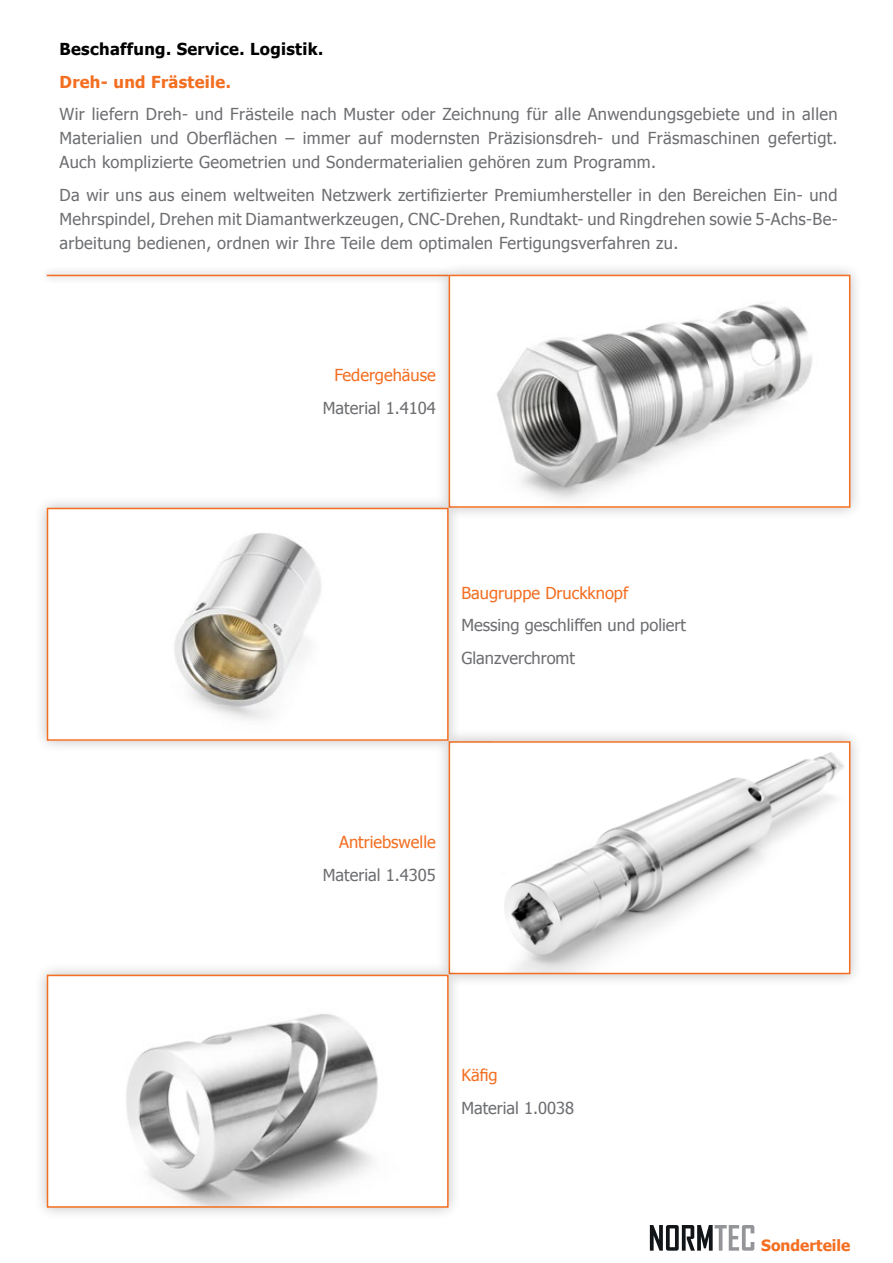
<style>
.page{position:relative;width:893px;height:1263px;background:#fff}
.page>*{position:absolute;margin:0;border:0;box-sizing:border-box;transform-origin:0 0}
.t1{font:16.5px/24px "Tahoma";letter-spacing:.015em;color:#6d6e71;text-align:justify}
.t2{font:16.5px "Tahoma";color:#f36e21}
.t3{font:700 16.5px "Tahoma";letter-spacing:.02em;color:#000}
.t4{font:700 16.5px "Tahoma";letter-spacing:.02em;color:#f36e21}
.t5{font:700 15.45px "Tahoma";color:#f36e21}
</style>
<div class="page">
<div style="left:40px;top:266px;width:416px;height:18px;background:#000;opacity:.5"></div>
<hr style="left:47px;top:275px;width:402px;height:1px;background:#f36e21">
<div style="left:436px;top:262px;width:428px;height:259px;background:#000;opacity:.25"></div>
<img style="left:452px;top:278px;width:395px;height:227px">
<div style="left:449px;top:275px;width:401px;height:233px;border:2px solid #f36e21"></div>
<div style="left:436px;top:728px;width:428px;height:259px;background:#000;opacity:.25"></div>
<div style="left:449px;top:742px;width:401px;height:231px;background:#fff"></div>
<img style="left:504px;top:752px;width:340px;height:219px">
<div style="left:449px;top:741px;width:401px;height:233px;border:2px solid #f36e21"></div>
<div style="left:34px;top:495px;width:428px;height:259px;background:#000;opacity:.25"></div>
<img style="left:50px;top:511px;width:396px;height:227px">
<div style="left:47px;top:508px;width:402px;height:233px;border:2px solid #f36e21"></div>
<div style="left:34px;top:961px;width:428px;height:260px;background:#000;opacity:.25"></div>
<img style="left:50px;top:978px;width:396px;height:227px">
<div style="left:47px;top:975px;width:402px;height:233px;border:2px solid #f36e21"></div>
<svg style="left:650px;top:1225px;width:104px;height:25px"></svg>
<p class="t3" style="left:60px;top:38px;width:265px">Beschaffung. Service. Logistik.</p>
<p class="t4" style="left:60px;top:70px;width:173px">Dreh- und Frästeile.</p>
<p class="t1" style="left:60px;top:101px;width:780px">Wir liefern Dreh- und Frästeile nach Muster oder Zeichnung für alle Anwendungsgebiete und in allen Materialien und Oberflächen – immer auf modernsten Präzisionsdreh- und Fräsmaschinen gefertigt.<br>Auch komplizierte Geometrien und Sondermaterialien gehören zum Programm.</p>
<p class="t1" style="left:60px;top:182px;width:780px">Da wir uns aus einem weltweiten Netzwerk zertifizierter Premiumhersteller in den Bereichen Ein- und Mehrspindel, Drehen mit Diamantwerkzeugen, CNC-Drehen, Rundtakt- und Ringdrehen sowie 5-Achs-Be&shy;arbeitung bedienen, ordnen wir Ihre Teile dem optimalen Fertigungsverfahren zu.</p>
<p class="t2" style="left:334px;top:364px;width:103px">Federgehäuse</p>
<p class="t1" style="left:323px;top:395px;width:114px">Material 1.4104</p>
<p class="t2" style="left:461px;top:581px;width:168px">Baugruppe Druckknopf</p>
<p class="t1" style="left:461px;top:608px;width:226px;line-height:32.5px">Messing geschliffen und poliert<br>Glanzverchromt</p>
<p class="t2" style="left:339px;top:831px;width:98px">Antriebswelle</p>
<p class="t1" style="left:323px;top:862px;width:114px">Material 1.4305</p>
<p class="t2" style="left:461px;top:1064px;width:38px">Käfig</p>
<p class="t1" style="left:461px;top:1095px;width:114px">Material 1.0038</p>
<p class="t5" style="left:761px;top:1234px;width:91px">Sonderteile</p>
</div>
